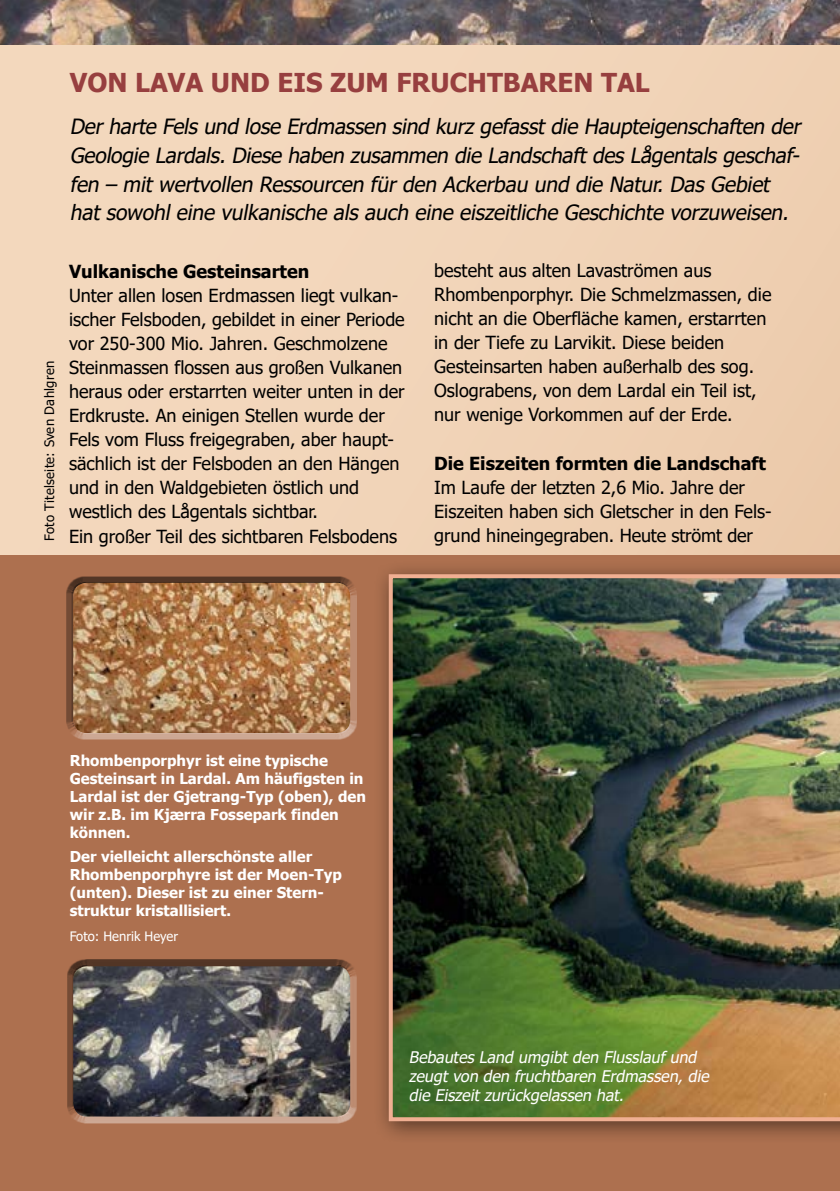
<style>
.page{position:relative;width:840px;height:1191px;background:#fff}
.page>*{position:absolute;margin:0;border:0;box-sizing:border-box;transform-origin:0 0}
.t1{font:700 26px "Tahoma";color:#973f3f}
.t2{font:italic 21px/28.6px "Tahoma";color:#000}
.t3{font:18px/24px "Tahoma";color:#000}
.t4{font:700 18px "Tahoma";color:#000}
.t5{font:italic 16px/19.2px "Tahoma";color:#fff}
.t6{font:700 15px/18px "Tahoma";color:#fff}
.t7{font:13px "Tahoma";letter-spacing:.02em;color:#000}
.t8{font:13px "Tahoma";color:#fff}
</style>
<div class="page">
<img style="left:0;top:0;width:839px;height:45px">
<div style="left:0;top:45px;width:839px;height:1146px;background:#f2d5ba"></div>
<div style="left:0;top:556px;width:839px;height:635px;background:#ad704f"></div>
<div style="left:373px;top:559px;width:466px;height:585px;background:#000;opacity:.5"></div>
<img style="left:388px;top:574px;width:451px;height:547px">
<div style="left:67px;top:586px;width:290px;height:153px;background:#fff;opacity:.75"></div>
<div style="left:67px;top:576px;width:290px;height:156px;background:#000;opacity:.75"></div>
<img style="left:73px;top:583px;width:277px;height:150px">
<div style="left:67px;top:970px;width:289px;height:153px;background:#fff;opacity:.75"></div>
<div style="left:67px;top:959px;width:289px;height:156px;background:#000;opacity:.75"></div>
<img style="left:73px;top:966px;width:277px;height:150px">
<h1 class="t1" style="left:70px;top:65px;width:581px">VON LAVA UND EIS ZUM FRUCHTBAREN TAL</h1>
<p class="t2" style="left:70px;top:114px;width:737px">Derharte Felsund lose Erdmassen sind kurzgefasstdie Haupteigenschaften der Geologie Lardals.Diese haben zusammen die LandschaftdesLågentalsgeschaf&shy;fen – mitwertvollen Ressourcen fürden Ackerbau und die Natur.DasGebiet hatsowohleine vulkanische alsauch eine eiszeitliche Geschichte vorzuweisen.</p>
<p class="t7" style="left:41px;top:541px;width:182px;rotate:-90deg">Foto Titelseite: Sven Dahlgren</p>
<p class="t4" style="left:69px;top:259px;width:242px">Vulkanische Gesteinsarten</p>
<p class="t3" style="left:69px;top:285px;width:337px">Unter allen losen Erdmassen liegt vulkan&shy;ischer Felsboden, gebildet in einer Periode vor 250-300 Mio. Jahren. Geschmolzene Steinmassen flossen aus großen Vulkanen heraus oder erstarrten weiter unten in der Erdkruste. An einigen Stellen wurde der Fels vom Fluss freigegraben, aber haupt&shy;sächlich ist der Felsboden an den Hängen und in den Waldgebieten östlich und westlich des Lågentals sichtbar.<br>Ein großer Teil des sichtbaren Felsbodens</p>
<p class="t3" style="left:434px;top:260px;width:338px">besteht aus alten Lavaströmen aus Rhombenporphyr. Die Schmelzmassen, die nicht an die Oberfläche kamen, erstarrten in der Tiefe zu Larvikit. Diese beiden Gesteinsarten haben außerhalb des sog.<br>Oslograbens, von dem Lardal ein Teil ist, nur wenige Vorkommen auf der Erde.</p>
<p class="t4" style="left:434px;top:451px;width:333px">Die Eiszeiten formten die Landschaft</p>
<p class="t3" style="left:434px;top:477px;width:339px">Im Laufe der letzten 2,6 Mio. Jahre der<br>Eiszeiten haben sich Gletscher in den Fels&shy;grund hineingegraben. Heute strömt der</p>
<p class="t6" style="left:70px;top:752px;width:297px">Rhombenporphyr ist eine typische<br>Gesteinsart in Lardal. Am häufigsten in<br>Lardal ist der Gjetrang-Typ (oben), den wir z.B. im Kjærra Fossepark finden können.</p>
<p class="t6" style="left:70px;top:848px;width:273px">Der vielleicht allerschönste aller Rhombenporphyre ist der Moen-Typ (unten). Dieser ist zu einer Stern&shy;struktur kristallisiert.</p>
<p class="t8" style="left:70px;top:928px;width:110px">Foto: Henrik Heyer</p>
<p class="t5" style="left:408px;top:1048px;width:305px">BebautesLand umgibtden Flusslaufund zeugtvon den fruchtbaren Erdmassen,die die Eiszeitzurückgelassen hat.</p>
</div>
